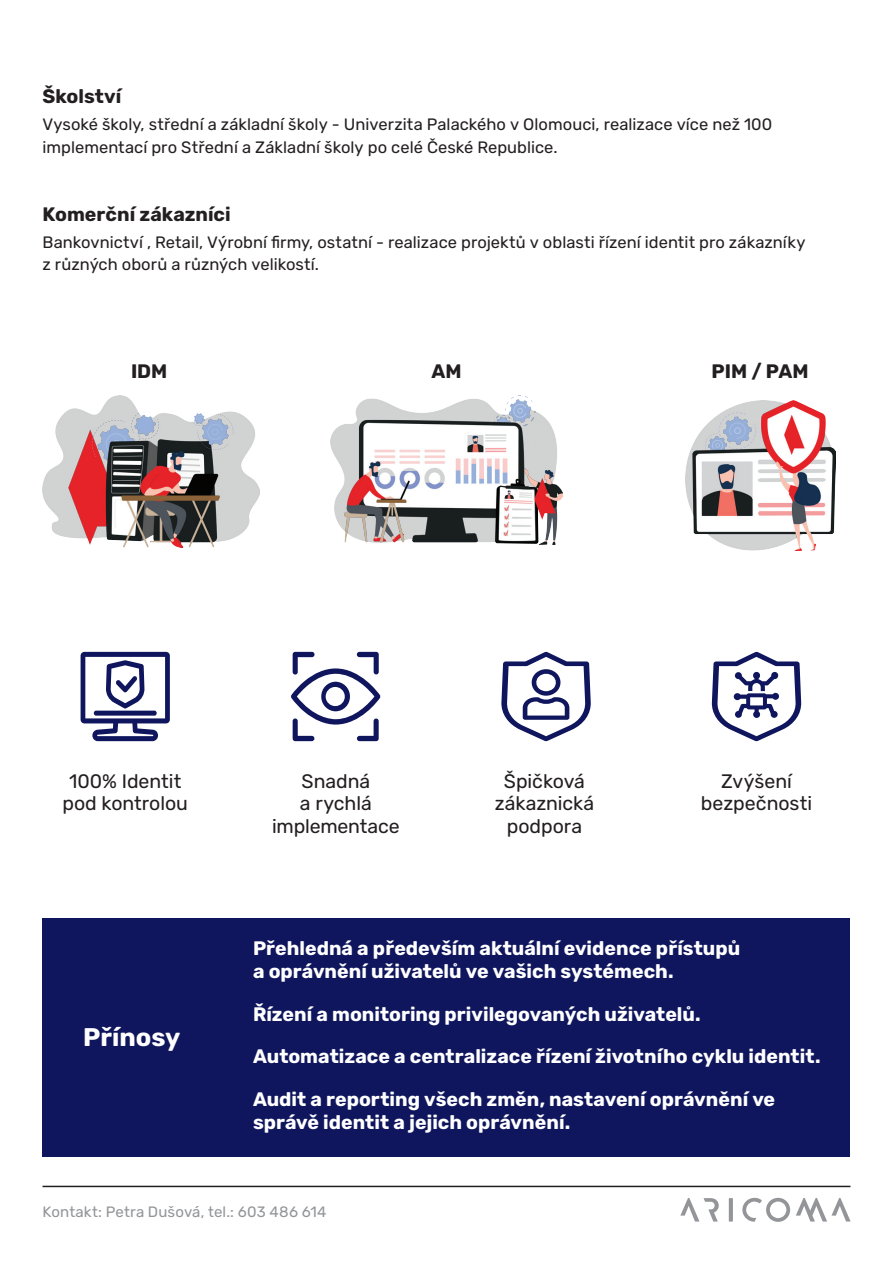
<style>
.page{position:relative;width:893px;height:1263px;background:#fff}
.page>*{position:absolute;margin:0;border:0;box-sizing:border-box;transform-origin:0 0}
.t1{font:700 25.5px "Rubik";color:#fff}
.t2{font:700 19.5px/42.6px "Rubik";color:#fff}
.t3{font:19.5px/22.5px "Rubik";letter-spacing:-.005em;color:#231f20;text-align:center}
.t4{font:700 19.5px "Rubik";color:#231f20}
.t5{font:16.5px/22.5px "Rubik";color:#231f20}
.t6{font:15px "Rubik";letter-spacing:.01em;color:#939598}
</style>
<div class="page">
<hr style="left:43px;top:1186px;width:807px;height:1px;background:#231f20">
<svg style="left:680px;top:1197px;width:170px;height:25px"></svg>
<div style="left:43px;top:918px;width:807px;height:239px;background:#0f165d"></div>
<img style="left:43px;top:395px;width:216px;height:152px">
<img style="left:686px;top:400px;width:149px;height:150px">
<img style="left:331px;top:395px;width:231px;height:149px">
<svg style="left:80px;top:652px;width:90px;height:89px"></svg>
<svg style="left:291px;top:652px;width:89px;height:89px"></svg>
<svg style="left:501px;top:652px;width:90px;height:89px"></svg>
<svg style="left:711px;top:652px;width:91px;height:89px"></svg>
<p class="t4" style="left:43px;top:86px;width:80px">Školství</p>
<p class="t5" style="left:43px;top:113px;width:731px">Vysoké školy, střední a základní školy - Univerzita Palackého v Olomouci, realizace více než 100 implementací pro Střední a Základní školy po celé České Republice.</p>
<p class="t4" style="left:43px;top:203px;width:190px">Komerční zákazníci</p>
<p class="t5" style="left:43px;top:231px;width:764px">Bankovnictví , Retail, Výrobní firmy, ostatní - realizace projektů v oblasti řízení identit pro zákazníky z různých oborů a různých velikostí.</p>
<p class="t4" style="left:131px;top:360px;width:38px">IDM</p>
<p class="t4" style="left:431px;top:360px;width:32px">AM</p>
<p class="t4" style="left:712px;top:360px;width:98px">PIM / PAM</p>
<p class="t3" style="left:62px;top:770px;width:127px">100% Identit pod kontrolou</p>
<h1 class="t1" style="left:83px;top:1023px;width:99px">Přínosy</h1>
<p class="t3" style="left:272px;top:770px;width:129px">Snadná<br>a rychlá implementace</p>
<p class="t3" style="left:495px;top:770px;width:101px">Špičková zákaznická podpora</p>
<p class="t3" style="left:701px;top:770px;width:113px">Zvýšení bezpečnosti</p>
<p class="t2" style="left:253px;top:937px;width:489px;line-height:23.4px">Přehledná a především aktuální evidence přístupů a oprávnění uživatelů ve vašich systémech.</p>
<p class="t2" style="left:253px;top:993px;width:569px">Řízení a monitoring privilegovaných uživatelů.<br>Automatizace a centralizace řízení životního cyklu identit.<br>Audit a reporting všech změn, nastavení oprávnění ve</p>
<p class="t2" style="left:253px;top:1101px;width:319px">správě identit a jejich oprávnění.</p>
<p class="t6" style="left:43px;top:1203px;width:285px">Kontakt: Petra Dušová, tel.: 603 486 614</p>
</div>
